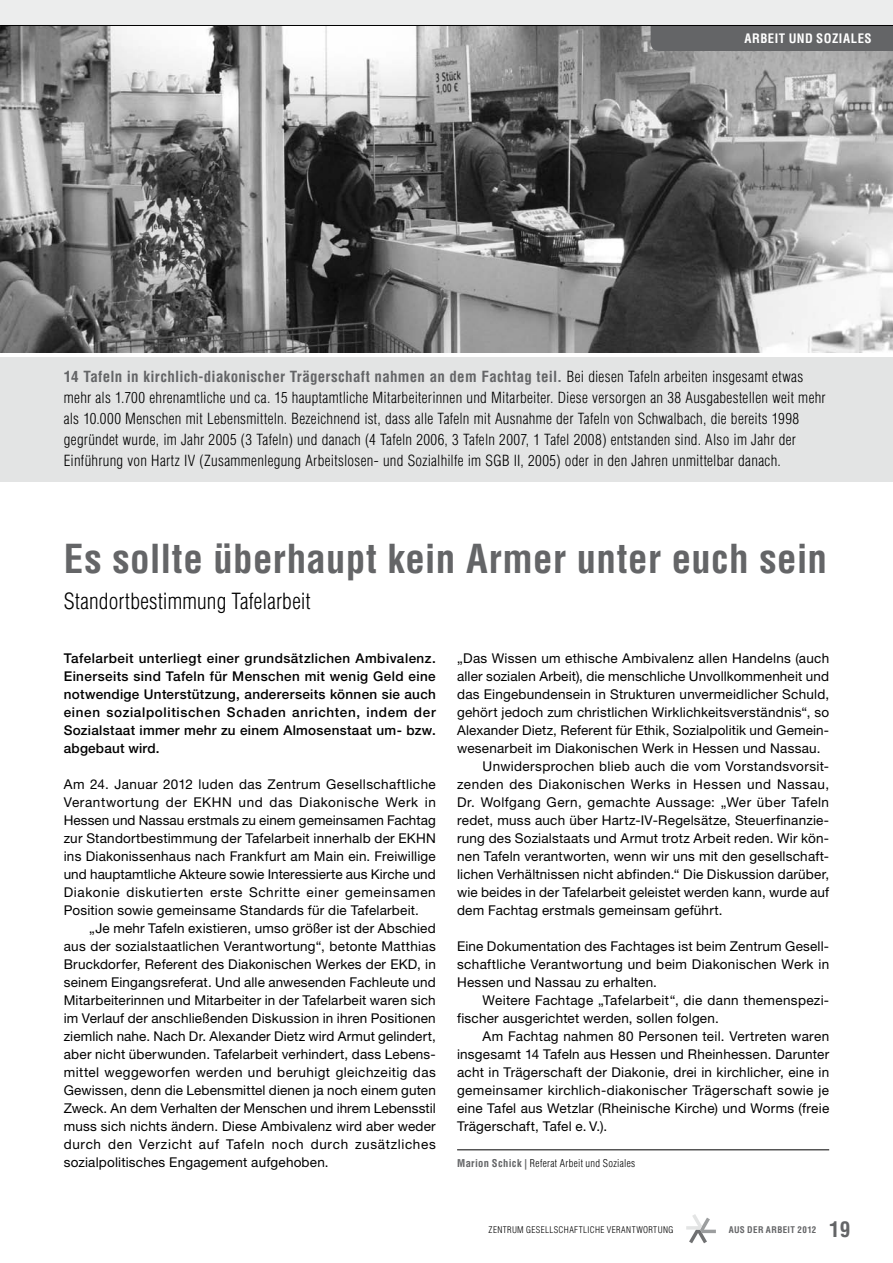
<style>
.page{position:relative;width:893px;height:1263px;background:#fff}
.page>*{position:absolute;margin:0;border:0;box-sizing:border-box;transform-origin:0 0}
.t1{font:700 condensed 39px "Helvetica";letter-spacing:.005em;color:#646567}
.t2{font:300 condensed 21.75px "Helvetica";letter-spacing:.005em;color:#000}
.t3{font:700 condensed 21px "Helvetica";color:#646567}
.t4{font:300 condensed 15px/21px "Helvetica";letter-spacing:.02em;color:#000}
.t5{font:13.5px/18px "Helvetica Neue LT";letter-spacing:.015em;color:#000;text-align:justify}
.t6{font:500 13.5px/18px "Helvetica Neue LT";letter-spacing:.02em;color:#000;text-align:justify}
.t7{font:13.5px "Helvetica Neue LT";letter-spacing:.035em;color:#000}
.t8{font:700 condensed 12.75px "Helvetica";letter-spacing:.04em;color:#fff}
.t9{font:300 condensed 10.5px "Helvetica";letter-spacing:.03em;color:#000}
.t10{font:300 condensed 9px "Helvetica";letter-spacing:.04em;color:#000}
.t11{font:700 condensed 9px "Helvetica";letter-spacing:.045em;color:#646567}
.s1{font-weight:700;color:#646567}
</style>
<div class="page">
<svg style="left:686px;top:1214px;width:30px;height:29px"></svg>
<img style="left:0;top:26px;width:893px;height:327px">
<div style="left:0;top:357px;width:893px;height:125px;background:#e3e4e4"></div>
<hr style="left:457px;top:1149px;width:372px;height:1px;background:#000">
<div style="left:651px;top:26px;width:242px;height:25px;background:#646567"></div>
<div style="left:0;top:0;width:893px;height:25px;background:#eceded"></div>
<hr style="left:0;top:25px;width:893px;height:1px;background:#000">
<p class="t8" style="left:744px;top:30px;width:129px">Arbeit und Soziales</p>
<p class="t4" style="left:64px;top:366px;width:763px"><span class="s1">14 Tafeln in kirchlich-diakonischer Trägerschaft nahmen an dem Fachtag teil.</span> Bei diesen Tafeln arbeiten insgesamt etwas mehr als 1.700 ehrenamtliche und ca. 15 hauptamtliche Mitarbeiterinnen und Mitarbeiter. Diese versorgen an 38 Ausgabestellen weit mehr als 10.000 Menschen mit Lebensmitteln. Bezeichnend ist, dass alle Tafeln mit Ausnahme der Tafeln von Schwalbach, die bereits 1998 gegründet wurde, im Jahr 2005 (3 Tafeln) und danach (4 Tafeln 2006, 3 Tafeln 2007, 1 Tafel 2008) entstanden sind. Also im Jahr der Einführung von Hartz IV (Zusammenlegung Arbeitslosen- und Sozialhilfe im SGB II , 2005) oder in den Jahren unmittelbar danach.</p>
<h1 class="t1" style="left:64px;top:534px;width:765px">Es sollte überhaupt kein Armer unter euch sein</h1>
<h2 class="t2" style="left:64px;top:588px;width:248px">Standortbestimmung Tafelarbeit</h2>
<p class="t6" style="left:64px;top:649px;width:374px">Tafelarbeit unterliegt einer grundsätzlichen Ambivalenz.<br>Einerseits sind Tafeln für Menschen mit wenig Geld eine notwendige Unterstützung, andererseits können sie auch einen sozialpolitischen Schaden anrichten, indem der Sozialstaat immer mehr zu einem Almosenstaat um- bzw. abgebaut wird.</p>
<p class="t5" style="left:64px;top:775px;width:374px">Am 24. Januar 2012 luden das Zentrum Gesellschaftliche Verantwortung der EKHN und das Diakonische Werk in Hessen und Nassau erstmals zu einem gemeinsamen Fachtag zur Standortbestimmung der Tafelarbeit innerhalb der EKHN ins Diakonissenhaus nach Frankfurt am Main ein. Freiwillige und hauptamtliche Akteure sowie Interessierte aus Kirche und Diakonie diskutierten erste Schritte einer gemeinsamen Position sowie gemeinsame Standards für die Tafelarbeit.</p>
<p class="t5" style="left:64px;top:919px;width:374px;text-indent:26px">„Je mehr Tafeln existieren, umso größer ist der Abschied aus der sozialstaatlichen Verantwortung“, betonte Matthias Bruckdorfer, Referent des Diakonischen Werkes der EKD, in seinem Eingangsreferat. Und alle anwesenden Fachleute und Mitarbeiterinnen und Mitarbeiter in der Tafelarbeit waren sich im Verlauf der anschließenden Diskussion in ihren Positionen ziemlich nahe. Nach Dr. Alexander Dietz wird Armut gelindert, aber nicht überwunden. Tafelarbeit verhindert, dass Lebens&shy;mittel weggeworfen werden und beruhigt gleichzeitig das Gewissen, denn die Lebensmittel dienen ja noch einem guten Zweck. An dem Verhalten der Menschen und ihrem Lebensstil muss sich nichts ändern. Diese Ambivalenz wird aber weder durch den Verzicht auf Tafeln noch durch zusätzliches sozialpolitisches Engagement aufgehoben.</p>
<p class="t5" style="left:457px;top:649px;width:374px">„Das Wissen um ethische Ambivalenz allen Handelns (auch</p>
<p class="t5" style="left:457px;top:667px;width:373px">aller sozialen Arbeit), die menschliche Unvollkommenheit und</p>
<p class="t5" style="left:457px;top:685px;width:374px">das Eingebundensein in Strukturen unvermeidlicher Schuld,</p>
<p class="t5" style="left:457px;top:703px;width:374px">gehört jedoch zum christlichen Wirklichkeitsverständnis“, so</p>
<p class="t5" style="left:457px;top:721px;width:372px">Alexander Dietz, Referent für Ethik, Sozialpolitik und Gemein-</p>
<p class="t5" style="left:457px;top:739px;width:365px">wesenarbeit im Diakonischen Werk in Hessen und Nassau.</p>
<p class="t5" style="left:483px;top:757px;width:347px">Unwidersprochen blieb auch die vom Vorstandsvorsit-</p>
<p class="t7" style="left:457px;top:776px;width:374px">zenden des Diakonischen Werks in Hessen und Nassau,</p>
<p class="t7" style="left:457px;top:794px;width:373px">Dr. Wolfgang Gern, gemachte Aussage: „Wer über Tafeln</p>
<p class="t5" style="left:457px;top:811px;width:372px">redet, muss auch über Hartz-IV-Regelsätze, Steuerfinanzie-</p>
<p class="t5" style="left:457px;top:829px;width:374px">rung des Sozialstaats und Armut trotz Arbeit reden. Wir kön-</p>
<p class="t5" style="left:457px;top:847px;width:374px">nen Tafeln verantworten, wenn wir uns mit den gesellschaft-</p>
<p class="t5" style="left:457px;top:865px;width:374px">lichen Verhältnissen nicht abfinden.“ Die Diskussion darüber,</p>
<p class="t5" style="left:457px;top:883px;width:374px">wie beides in der Tafelarbeit geleistet werden kann, wurde auf</p>
<p class="t5" style="left:457px;top:901px;width:267px">dem Fachtag erstmals gemeinsam geführt.</p>
<p class="t5" style="left:457px;top:937px;width:374px">Eine Dokumentation des Fachtages ist beim Zentrum Gesell&shy;schaftliche Verantwortung und beim Diakonischen Werk in Hessen und Nassau zu erhalten.</p>
<p class="t5" style="left:457px;top:991px;width:374px;text-indent:26px">Weitere Fachtage „Tafelarbeit“, die dann themenspezi&shy;fischer ausgerichtet werden, sollen folgen.</p>
<p class="t5" style="left:457px;top:1027px;width:374px;text-indent:26px">Am Fachtag nahmen 80 Personen teil. Vertreten waren insgesamt 14 Tafeln aus Hessen und Rheinhessen. Darunter acht in Trägerschaft der Diakonie, drei in kirchlicher, eine in gemeinsamer kirchlich-diakonischer Trägerschaft sowie je eine Tafel aus Wetzlar (Rheinische Kirche) und Worms (freie Trägerschaft, Tafel e. V.).</p>
<p class="t9" style="left:457px;top:1157px;width:180px"><span class="s1">Marion Schick |</span> Referat Arbeit und Soziales</p>
<p class="t10" style="left:489px;top:1224px;width:185px">Zentrum Gesellschaftliche Verantwortung</p>
<p class="t11" style="left:729px;top:1224px;width:89px">Aus der Arbeit 2012</p>
<h3 class="t3" style="left:829px;top:1216px;width:23px">19</h3>
</div>
